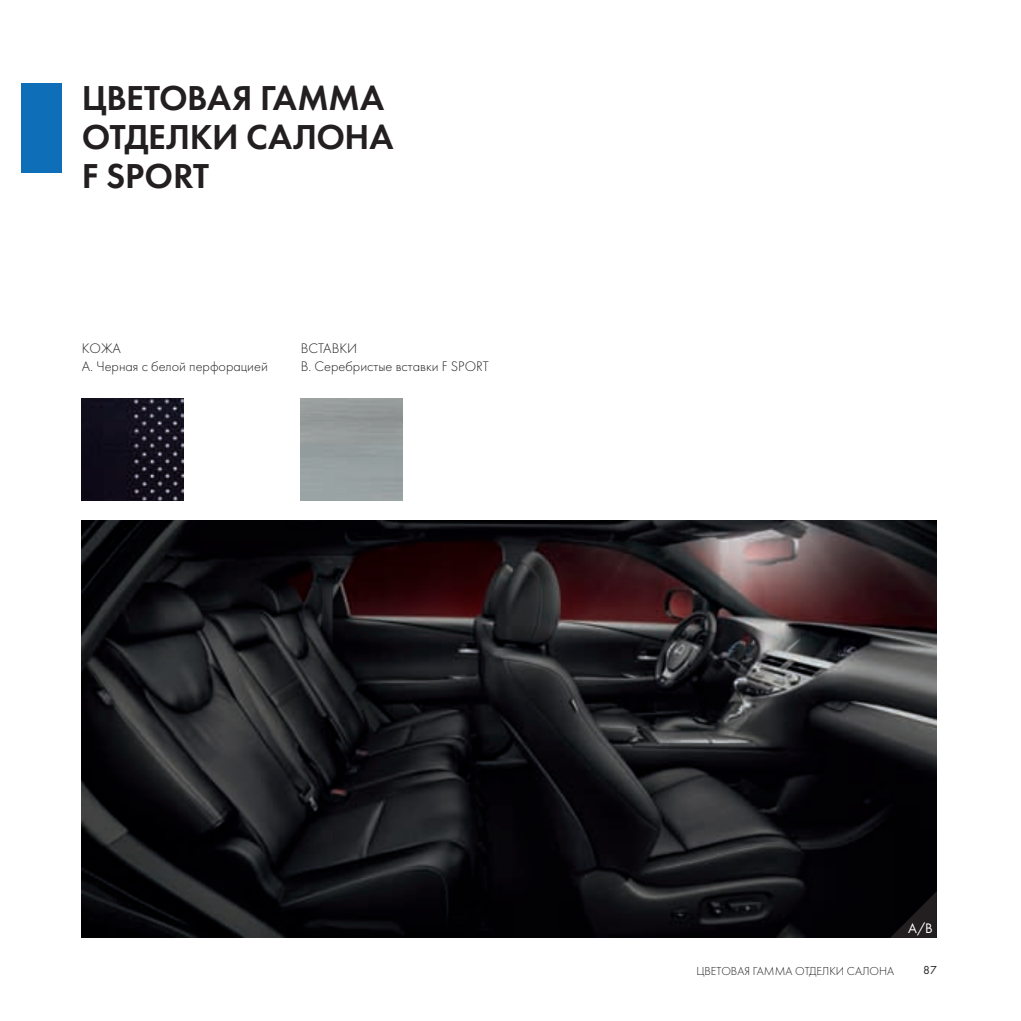
<style>
.page{position:relative;width:1021px;height:1021px;background:#fff}
.page>*{position:absolute;margin:0;border:0;box-sizing:border-box;transform-origin:0 0}
.t1{font:35.85px/38.7px "Futura Demi C";letter-spacing:-.005em;color:#231f20}
.t2{font:14.4px/17.2px "Futura Light C";color:#231f20}
.t3{font:14.4px "Futura Book C";color:#fff}
.t4{font:12px "Futura Light C";color:#231f20}
.t5{font:12px "Futura Book C";color:#231f20}
</style>
<div class="page">
<img style="left:82px;top:520px;width:854px;height:417px">
<svg style="left:890px;top:891px;width:46px;height:46px;background:#110e10"></svg>
<img style="left:82px;top:398px;width:102px;height:102px">
<div style="left:21px;top:83px;width:40px;height:89px;background:#0f6eb8"></div>
<h1 class="t1" style="left:82px;top:79px;width:313px">ЦВЕТОВАЯ ГАММА<br>ОТДЕЛКИ САЛОНА<br>F SPORT</h1>
<p class="t2" style="left:82px;top:340px;width:187px">КОЖА<br>A. Черная с белой перфорацией</p>
<p class="t2" style="left:301px;top:340px;width:190px">ВСТАВКИ<br>B. Серебристые вставки F SPORT</p>
<p class="t3" style="left:908px;top:920px;width:26px">A/B</p>
<p class="t4" style="left:696px;top:965px;width:199px">ЦВЕТОВАЯ ГАММА ОТДЕЛКИ САЛОНА</p>
<p class="t5" style="left:923px;top:963px;width:15px">87</p>
</div>
